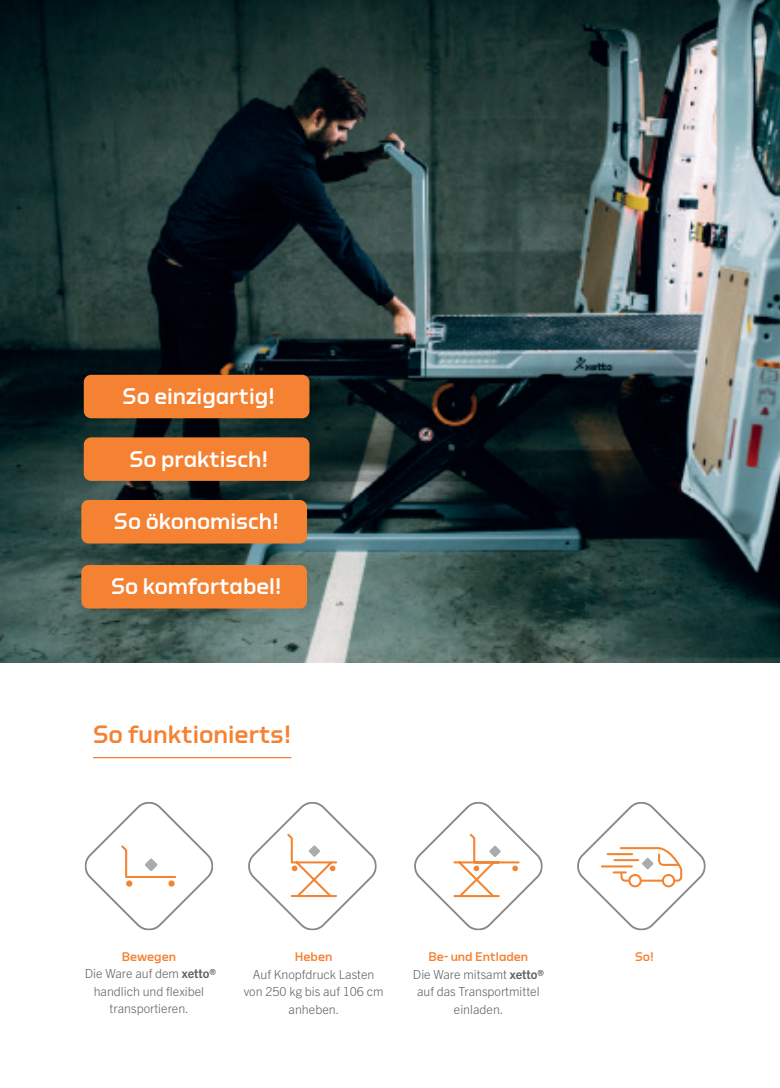
<style>
.page{position:relative;width:780px;height:1088px;background:#fff}
.page>*{position:absolute;margin:0;border:0;box-sizing:border-box;transform-origin:0 0}
.t1{font:500 25px "Torque";color:#f48232}
.t2{font:500 22.62px "Torque";color:#fff}
.t3{font:300 12.5px/17.5px "Trade Gothic Next LT Pro";color:#5f5f62;text-align:center}
.t4{font:500 12.5px "Torque";color:#f48232}
.s1{font-family:"Torque";font-weight:500;color:#f48232}
.s2{font-weight:700}
</style>
<div class="page">
<img style="left:0;top:0;width:780px;height:662px">
<svg style="left:85px;top:802px;width:128px;height:128px"></svg>
<svg style="left:248px;top:802px;width:129px;height:128px"></svg>
<svg style="left:414px;top:802px;width:128px;height:128px"></svg>
<svg style="left:577px;top:802px;width:128px;height:128px"></svg>
<div style="left:84px;top:375px;width:225px;height:43px;background:#f48232;border-radius:7px"></div>
<div style="left:81px;top:565px;width:226px;height:43px;background:#f48232;border-radius:7px"></div>
<div style="left:81px;top:500px;width:226px;height:43px;background:#f48232;border-radius:7px"></div>
<div style="left:84px;top:437px;width:225px;height:44px;background:#f48232;border-radius:7px"></div>
<hr style="left:93px;top:757px;width:198px;height:1px;background:#f48232">
<h1 class="t2" style="left:123px;top:383px;width:154px">So einzigartig!</h1>
<h1 class="t2" style="left:129px;top:446px;width:140px">So praktisch!</h1>
<h1 class="t2" style="left:114px;top:508px;width:167px">So ökonomisch!</h1>
<h1 class="t2" style="left:111px;top:573px;width:172px">So komfortabel!</h1>
<h1 class="t1" style="left:93px;top:720px;width:200px">So funktionierts!</h1>
<p class="t3" style="left:85px;top:946px;width:133px"><span class="s1">Bewegen<br></span>Die Ware auf dem <span class="s2">xetto® </span>handlich und flexibel</p>
<p class="t3" style="left:110px;top:999px;width:81px">transportieren.</p>
<p class="t3" style="left:244px;top:947px;width:141px"><span class="s1">Heben<br></span>Auf Knopfdruck Lasten von 250 kg bis auf 106 cm anheben.</p>
<p class="t4" style="left:428px;top:950px;width:101px">Be- und Entladen</p>
<p class="t3" style="left:413px;top:965px;width:133px">Die Ware mitsamt <span class="s2">xetto® </span>auf das Transportmittel einladen.</p>
<p class="t4" style="left:635px;top:950px;width:20px">So!</p>
</div>
